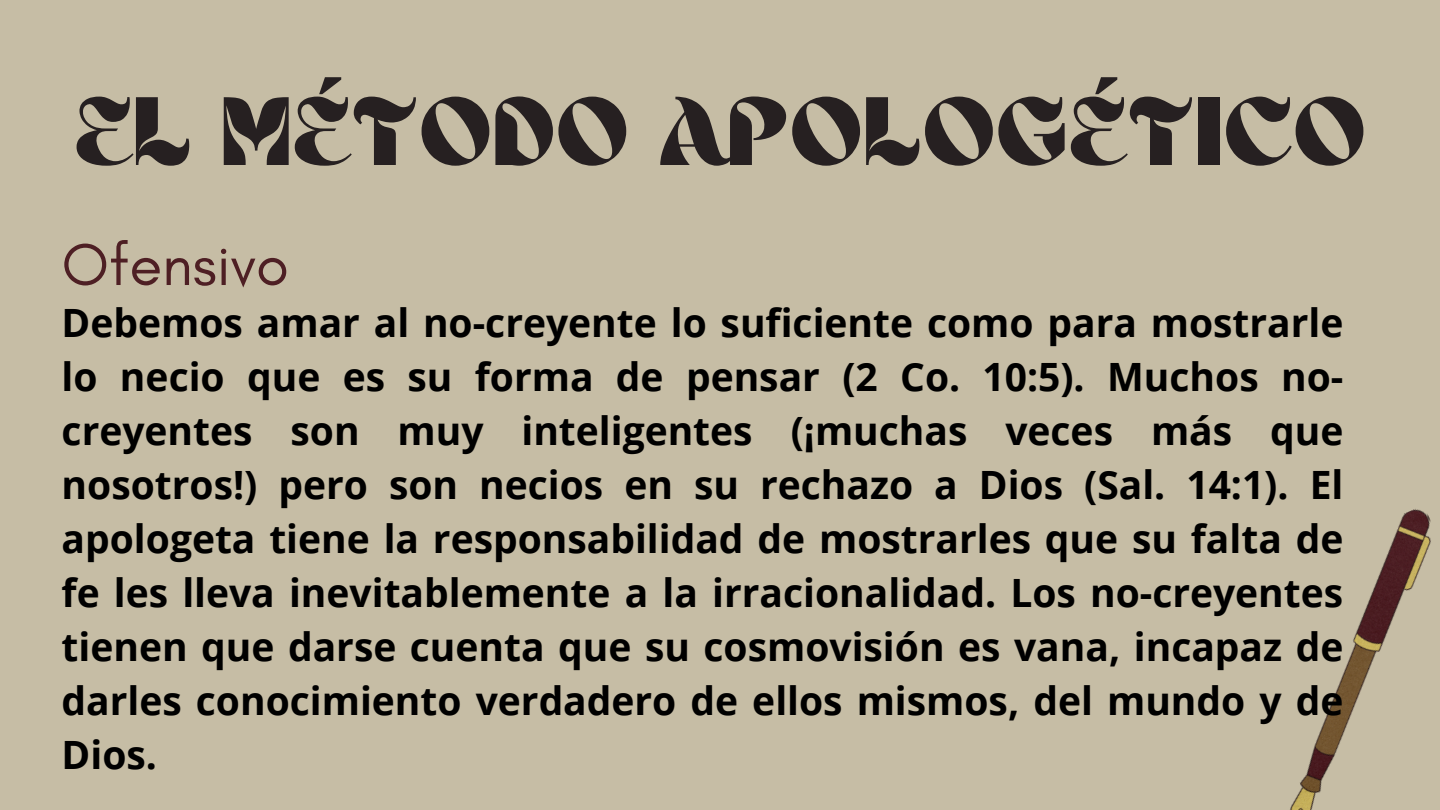
<style>
.page{position:relative;width:1440px;height:810px;background:#c6bda5}
.page>*{position:absolute;margin:0;border:0;box-sizing:border-box;transform-origin:0 0}
.t1{font:100px "Ahsing";letter-spacing:.02em;color:#262021}
.t2{font:60px "Glacial Indifference";color:#4e1f24}
.t3{font:700 39px/54px "Open Sans";color:#000;text-align:justify}
</style>
<div class="page">
<img style="left:1290px;top:509px;width:141px;height:301px">
<p class="t1" style="left:75px;top:90px;width:1292px">EL MÉTODO APOLOGÉTICO</p>
<h2 class="t2" style="left:62px;top:228px;width:229px">Ofensivo</h2>
<p class="t3" style="left:62px;top:295px;width:1283px">Debemos amar al no-creyente lo suficiente como para mostrarle lo necio que es su forma de pensar (2 Co. 10:5). Muchos no&shy;creyentes son muy inteligentes (¡muchas veces más que nosotros!) pero son necios en su rechazo a Dios (Sal. 14:1). El apologeta tiene la responsabilidad de mostrarles que su falta de fe les lleva inevitablemente a la irracionalidad. Los no-creyentes tienen que darse cuenta que su cosmovisión es vana, incapaz de darles conocimiento verdadero de ellos mismos, del mundo y de Dios.</p>
</div>
